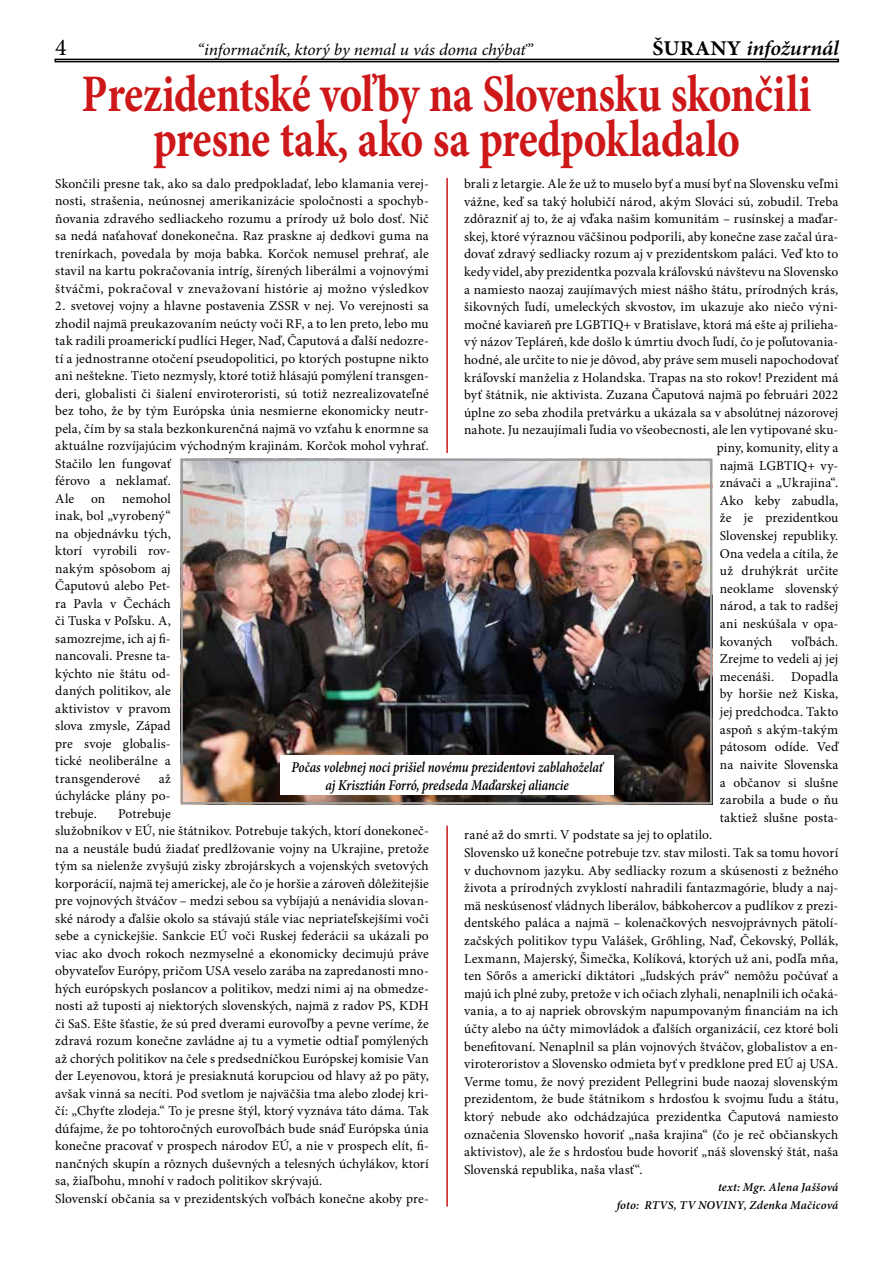
<style>
.page{position:relative;width:893px;height:1263px;background:#fff}
.page>*{position:absolute;margin:0;border:0;box-sizing:border-box;transform-origin:0 0}
.t1{font:700 52.8px/45px "Minion Pro";letter-spacing:-.01em;color:#cd1719;text-align:center;scale:.82 1}
.t2{font:24px "Minion Pro";color:#000}
.t3{font:italic 600 21px "Minion Pro";letter-spacing:-.01em;color:#000;scale:1.05 1}
.t4{font:italic 16.5px "Minion Pro";letter-spacing:-.005em;color:#000;scale:1.05 1}
.t5{font:italic 600 15px/18px "Minion Pro";letter-spacing:-.005em;color:#000;text-align:center;scale:.85 1}
.t6{font:13.5px/17.5px "Minion Pro";letter-spacing:.01em;color:#000;text-align:justify}
.t7{font:italic 600 12px/17.5px "Minion Pro";letter-spacing:.015em;color:#000;text-align:right}
.s1{font-weight:700;font-style:normal}
</style>
<div class="page">
<hr style="left:446px;top:826px;width:2px;height:380px;background:#cd1719">
<hr style="left:446px;top:178px;width:2px;height:275px;background:#cd1719">
<img style="left:184px;top:462px;width:525px;height:339px">
<div style="left:181px;top:459px;width:531px;height:345px;border:2px solid #9d9d9c"></div>
<div style="left:280px;top:755px;width:334px;height:40px;background:#fff"></div>
<div style="left:55px;top:59px;width:784px;height:3px;border:2px solid #000"></div>
<h2 class="t2" style="left:55px;top:33px;width:13px">4</h2>
<p class="t4" style="left:197px;top:40px;width:321px">“informačník, ktorý by nemal u vás doma chýbať”</p>
<h3 class="t3" style="left:652px;top:35px;width:179px"><span class="s1">ŠURANY</span> infožurnál</h3>
<h1 class="t1" style="left:82px;top:73px;width:891px">Prezidentské voľby na Slovensku skončili presne tak, ako sa predpokladalo</h1>
<p class="t6" style="left:55px;top:175px;width:375px">Skončili presne tak, ako sa dalo predpokladať, lebo klamania verej&shy;nosti, strašenia, neúnosnej amerikanizácie spoločnosti a spochyb&shy;ňovania zdravého sedliackeho rozumu a prírody už bolo dosť. Nič sa nedá naťahovať donekonečna. Raz praskne aj dedkovi guma na trenírkach, povedala by moja babka. Korčok nemusel prehrať, ale stavil na kartu pokračovania intríg, šírených liberálmi a vojnovými štváčmi, pokračoval v znevažovaní histórie aj možno výsledkov</p>
<p class="t6" style="left:55px;top:298px;width:375px;text-align:left">2. svetovej vojny a hlavne postavenia ZSSR v nej. Vo verejnosti sa zhodil najmä preukazovaním neúcty voči RF, a to len preto, lebo mu tak radili proamerickí pudlíci Heger, Naď, Čaputová a ďalší nedozre&shy;tí a jednostranne otočení pseudopolitici, po ktorých postupne nikto ani neštekne. Tieto nezmysly, ktoré totiž hlásajú pomýlení transgen&shy;deri, globalisti či šialení enviroteroristi, sú totiž nezrealizovateľné bez toho, že by tým Európska únia nesmierne ekonomicky neutr&shy;pela, čím by sa stala bezkonkurenčná najmä vo vzťahu k enormne sa aktuálne rozvíjajúcim východným krajinám. Korčok mohol vyhrať.<br>Stačilo len fungovať<br>férovo a neklamať.<br>Ale</p>
<p class="t6" style="left:464px;top:175px;width:376px">brali z letargie. Ale že už to muselo byť a musí byť na Slovensku veľmi</p>
<p class="t6" style="left:464px;top:193px;width:376px">vážne, keď sa taký holubičí národ, akým Slováci sú, zobudil. Treba</p>
<p class="t6" style="left:464px;top:211px;width:376px">zdôrazniť aj to, že aj vďaka našim komunitám – rusínskej a maďar-</p>
<p class="t6" style="left:464px;top:228px;width:376px">skej, ktoré výraznou väčšinou podporili, aby konečne zase začal úra-</p>
<p class="t6" style="left:464px;top:246px;width:376px">dovať zdravý sedliacky rozum aj v prezidentskom paláci. Veď kto to</p>
<p class="t6" style="left:464px;top:263px;width:376px">kedy videl, aby prezidentka pozvala kráľovskú návštevu na Slovensko</p>
<p class="t6" style="left:464px;top:281px;width:376px">a namiesto naozaj zaujímavých miest nášho štátu, prírodných krás,</p>
<p class="t6" style="left:464px;top:299px;width:376px">šikovných ľudí, umeleckých skvostov, im ukazuje ako niečo výni-</p>
<p class="t6" style="left:464px;top:316px;width:376px">močné kaviareň pre LGBTIQ+ v Bratislave, ktorá má ešte aj prilieha-</p>
<p class="t6" style="left:464px;top:334px;width:376px">vý názov Tepláreň, kde došlo k úmrtiu dvoch ľudí, čo je poľutovania-</p>
<p class="t6" style="left:464px;top:351px;width:376px">hodné, ale určite to nie je dôvod, aby práve sem museli napochodovať</p>
<p class="t6" style="left:464px;top:369px;width:376px">kráľovskí manželia z Holandska. Trapas na sto rokov! Prezident má</p>
<p class="t6" style="left:464px;top:387px;width:376px">byť štátnik, nie aktivista. Zuzana Čaputová najmä po februári 2022</p>
<p class="t6" style="left:464px;top:404px;width:376px">úplne zo seba zhodila pretvárku a ukázala sa v absolútnej názorovej</p>
<p class="t6" style="left:464px;top:422px;width:376px">nahote. Ju nezaujímali ľudia vo všeobecnosti, ale len vytipované sku-</p>
<p class="t6" style="left:717px;top:439px;width:123px">piny, komunity, elity a</p>
<p class="t6" style="left:720px;top:457px;width:120px">najmä LGBTIQ+ vy-</p>
<p class="t6" style="left:720px;top:475px;width:120px">znávači a „Ukrajina“.</p>
<p class="t6" style="left:720px;top:492px;width:120px">Ako keby zabudla,</p>
<p class="t6" style="left:720px;top:510px;width:120px">že je prezidentkou</p>
<p class="t6" style="left:720px;top:527px;width:120px">Slovenskej republiky.</p>
<p class="t6" style="left:720px;top:545px;width:120px">Ona vedela a cítila, že</p>
<p class="t6" style="left:720px;top:563px;width:120px">už druhýkrát určite</p>
<p class="t6" style="left:720px;top:580px;width:120px">neoklame slovenský</p>
<p class="t6" style="left:720px;top:598px;width:120px">národ, a tak to radšej</p>
<p class="t6" style="left:720px;top:615px;width:120px">ani neskúšala v opa-</p>
<p class="t6" style="left:720px;top:633px;width:54px">kovaných</p>
<p class="t6" style="left:55px;top:490px;width:117px;text-indent:67px">nemohol inak, bol „vyrobený“ na objednávku tých, ktorí vyrobili rov&shy;nakým spôsobom aj Čaputovú alebo Pet&shy;ra Pavla v Čechách či Tuska v Poľsku. A, samozrejme, ich aj fi&shy;nancovali. Presne ta&shy;kýchto nie štátu od&shy;daných politikov, ale aktivistov v pravom slova zmysle, Západ pre svoje globalis&shy;tické neoliberálne a transgenderové</p>
<p class="t6" style="left:91px;top:490px;width:16px">on</p>
<p class="t6" style="left:720px;top:633px;width:120px;text-indent:72px">voľbách.<br>Zrejme to vedeli aj jej mecenáši.</p>
<p class="t6" style="left:720px;top:668px;width:120px;text-indent:71px">Dopadla by horšie než Kiska, jej predchodca. Takto aspoň s akým-takým pátosom odíde. Veď na naivite Slovenska a občanov si slušne zarobila a bude o ňu taktiež slušne posta-</p>
<p class="t6" style="left:464px;top:827px;width:376px;text-align:left">rané až do smrti. V podstate sa jej to oplatilo.<br>Slovensko už konečne potrebuje tzv. stav milosti. Tak sa tomu hovorí v duchovnom jazyku. Aby sedliacky rozum a skúsenosti z bežného života a prírodných zvyklostí nahradili fantazmagórie, bludy a naj&shy;mä neskúsenosť vládnych liberálov, bábkohercov a pudlíkov z prezi&shy;dentského paláca a najmä – kolenačkových nesvojprávnych pätolí&shy;začských politikov typu Valášek, Grőhling, Naď, Čekovský, Pollák, Lexmann, Majerský, Šimečka, Kolíková, ktorých už ani, podľa mňa, ten Sőrős a americkí diktátori „ľudských práv“ nemôžu počúvať a majú ich plné zuby, pretože v ich očiach zlyhali, nenaplnili ich očaká&shy;vania, a to aj napriek obrovským napumpovaným financiám na ich účty alebo na účty mimovládok a ďalších organizácií, cez ktoré boli benefitovaní. Nenaplnil sa plán vojnových štváčov, globalistov a en&shy;viroteroristov a Slovensko odmieta byť v predklone pred EÚ aj USA.<br>Verme tomu, že nový prezident Pellegrini bude naozaj slovenským prezidentom, že bude štátnikom s hrdosťou k svojmu ľudu a štátu, ktorý nebude ako odchádzajúca prezidentka Čaputová namiesto označenia Slovensko hovoriť „naša krajina“ (čo je reč občianskych aktivistov), ale že s hrdosťou bude hovoriť „náš slovenský štát, naša Slovenská republika, naša vlasť“.</p>
<p class="t7" style="left:617px;top:1179px;width:223px">text: Mgr. Alena Jaššová<br>foto: RTVS, TV NOVINY, Zdenka Mačicová</p>
<p class="t5" style="left:291px;top:758px;width:368px">Počas volebnej noci prišiel novému prezidentovi zablahoželať aj Krisztián Forró, predseda Maďarskej aliancie</p>
<p class="t6" style="left:55px;top:770px;width:117px;text-indent:103px">až úchylácke plány po&shy;trebuje.</p>
<p class="t6" style="left:55px;top:805px;width:375px;text-align:left;text-indent:63px">Potrebuje<br>služobníkov v EÚ, nie štátnikov. Potrebuje takých, ktorí donekoneč&shy;na a neustále budú žiadať predlžovanie vojny na Ukrajine, pretože tým sa nielenže zvyšujú zisky zbrojárskych a vojenských svetových korporácií, najmä tej americkej, ale čo je horšie a zároveň dôležitejšie pre vojnových štváčov – medzi sebou sa vybíjajú a nenávidia slovan&shy;ské národy a ďalšie okolo sa stávajú stále viac nepriateľskejšími voči sebe a cynickejšie. Sankcie EÚ voči Ruskej federácii sa ukázali po viac ako dvoch rokoch nezmyselné a ekonomicky decimujú práve obyvateľov Európy, pričom USA veselo zarába na zapredanosti mno&shy;hých európskych poslancov a politikov, medzi nimi aj na obmedze&shy;nosti až tuposti aj niektorých slovenských, najmä z radov PS, KDH či SaS. Ešte šťastie, že sú pred dverami eurovoľby a pevne veríme, že zdravá rozum konečne zavládne aj tu a vymetie odtiaľ pomýlených až chorých politikov na čele s predsedníčkou Európskej komisie Van der Leyenovou, ktorá je presiaknutá korupciou od hlavy až po päty, avšak vinná sa necíti. Pod svetlom je najväčšia tma alebo zlodej kri&shy;čí: „Chyťte zlodeja.“ To je presne štýl, ktorý vyznáva táto dáma. Tak dúfajme, že po tohtoročných eurovoľbách bude snáď Európska únia konečne pracovať v prospech národov EÚ, a nie v prospech elít, fi&shy;nančných skupín a rôznych duševných a telesných úchylákov, ktorí sa, žiaľbohu, mnohí v radoch politikov skrývajú.<br>Slovenskí občania sa v prezidentských voľbách konečne akoby pre-</p>
</div>
